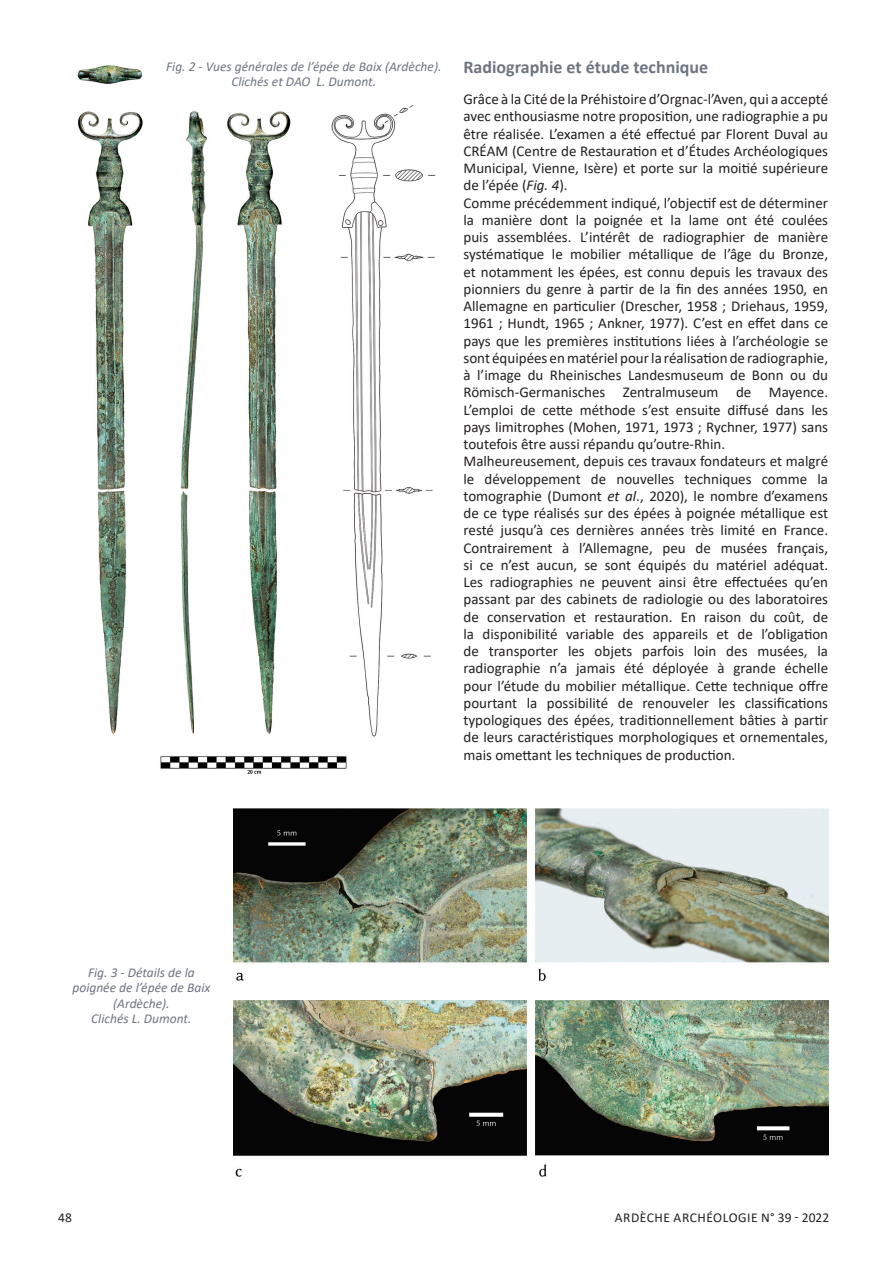
<style>
.page{position:relative;width:893px;height:1263px;background:#fff}
.page>*{position:absolute;margin:0;border:0;box-sizing:border-box;transform-origin:0 0}
.t1{font:700 18px "Calibri";color:#6d7581}
.t2{font:15px/17.2px "Calibri";color:#231f20}
.t3{font:italic 13.5px/15.6px "Calibri";color:#6d7581;text-align:center}
.t4{font:13.5px "Calibri";letter-spacing:.04em;color:#231f20}
.s1{font-style:italic}
</style>
<div class="page">
<img style="left:77px;top:65px;width:359px;height:709px">
<img style="left:234px;top:808px;width:594px;height:369px">
<p class="t3" style="left:166px;top:58px;width:277px">Fig. 2 - Vues générales de l’épée de Baix (Ardèche).<br>Clichés et DAO L. Dumont.</p>
<p class="t1" style="left:463px;top:54px;width:246px">Radiographie et étude technique</p>
<p class="t2" style="left:463px;top:90px;width:366px">Grâce à la Cité de la Préhistoire d’Orgnac-l’Aven, qui a accepté avec enthousiasme notre proposition, une radiographie a pu être réalisée. L’examen a été effectué par Florent Duval au CRÉAM (Centre de Restauration et d’Études Archéologiques Municipal, Vienne, Isère) et porte sur la moitié supérieure de l’épée (<span class="s1">Fig. 4</span>).<br>Comme précédemment indiqué, l’objectif est de déterminer la manière dont la poignée et la lame ont été coulées puis assemblées. L’intérêt de radiographier de manière systématique le mobilier métallique de l’âge du Bronze, et notamment les épées, est connu depuis les travaux des pionniers du genre à partir de la fin des années 1950, en Allemagne en particulier (Drescher, 1958 ; Driehaus, 1959, 1961 ; Hundt, 1965 ; Ankner, 1977). C’est en effet dans ce pays que les premières institutions liées à l’archéologie se sont équipées en matériel pour la réalisation de radiographie, à l’image du Rheinisches Landesmuseum de Bonn ou du Römisch-Germanisches Zentralmuseum de Mayence.<br>L’emploi de cette méthode s’est ensuite diffusé dans les pays limitrophes (Mohen, 1971, 1973 ; Rychner, 1977) sans toutefois être aussi répandu qu’outre-Rhin.<br>Malheureusement, depuis ces travaux fondateurs et malgré le développement de nouvelles techniques comme la tomographie (Dumont <span class="s1">et al</span>., 2020), le nombre d’examens de ce type réalisés sur des épées à poignée métallique est resté jusqu’à ces dernières années très limité en France.<br>Contrairement à l’Allemagne, peu de musées français, si ce n’est aucun, se sont équipés du matériel adéquat.<br>Les radiographies ne peuvent ainsi être effectuées qu’en passant par des cabinets de radiologie ou des laboratoires de conservation et restauration. En raison du coût, de la disponibilité variable des appareils et de l’obligation de transporter les objets parfois loin des musées, la radiographie n’a jamais été déployée à grande échelle pour l’étude du mobilier métallique. Cette technique offre pourtant la possibilité de renouveler les classifications typologiques des épées, traditionnellement bâties à partir de leurs caractéristiques morphologiques et ornementales, mais omettant les techniques de production.</p>
<p class="t3" style="left:72px;top:964px;width:139px">Fig. 3 - Détails de la poignée de l’épée de Baix (Ardèche).<br>Clichés L. Dumont.</p>
<p class="t4" style="left:58px;top:1208px;width:15px">48</p>
<p class="t4" style="left:615px;top:1208px;width:216px">ARDÈCHE ARCHÉOLOGIE N° 39 - 2022</p>
</div>
